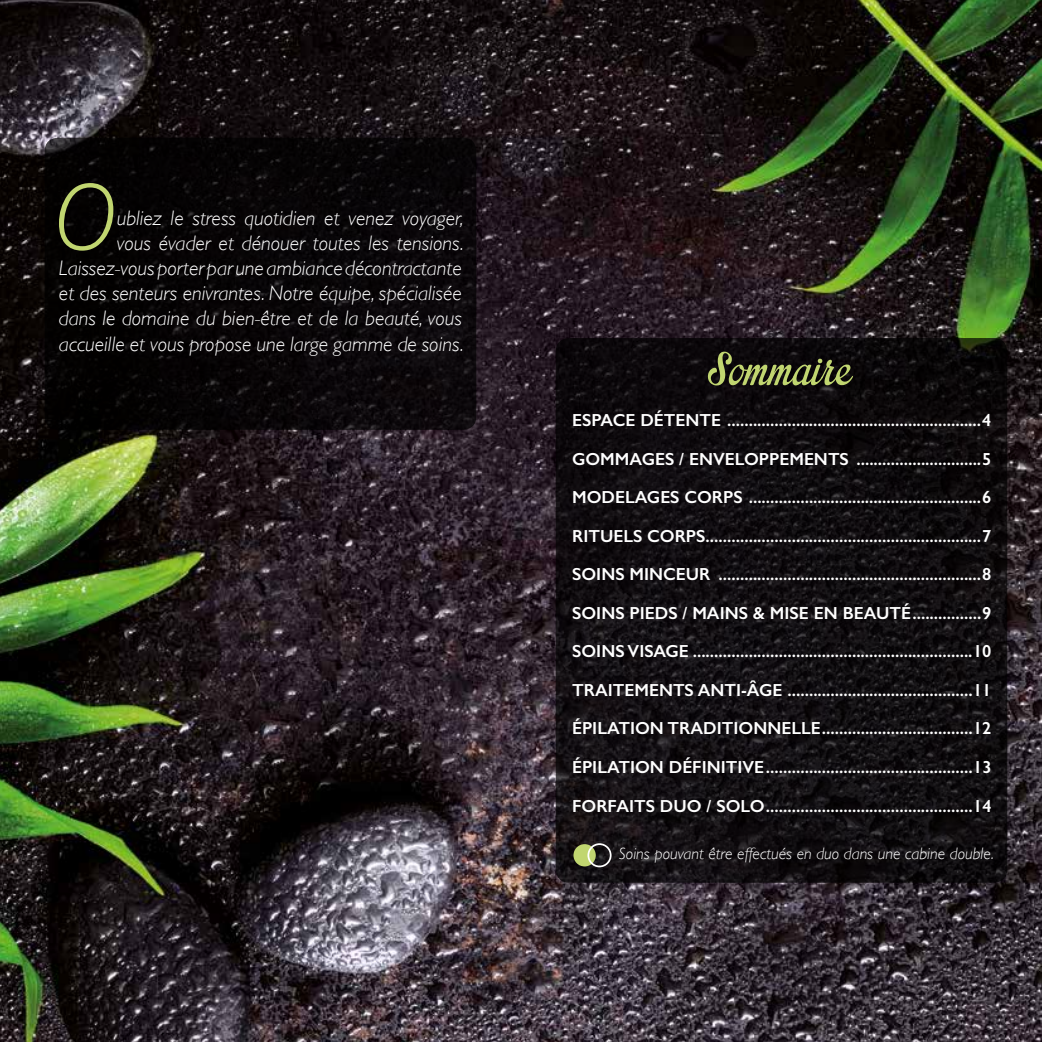
<style>
.page{position:relative;width:1042px;height:1042px;background:#fff}
.page>*{position:absolute;margin:0;border:0;box-sizing:border-box;transform-origin:0 0}
.t1{font:italic 300 96.6px "Gill Sans";color:#c1d670}
.t2{font:63px "Impregnable Personal Use Only";color:#c1d670}
.t3{font:italic 300 21px/25.2px "Gill Sans";color:#fff;text-align:right}
.t4{font:600 17.5px "Gill Sans";color:#fff}
.t5{font:italic 300 16.62px "Gill Sans";color:#fff}
</style>
<div class="page">
<img style="left:0;top:0;width:1042px;height:1042px">
<div style="left:45px;top:138px;width:431px;height:292px;background:#070406;border-radius:13px"></div>
<svg style="left:556px;top:338px;width:451px;height:544px;background:#110e10"></svg>
<div style="left:573px;top:844px;width:23px;height:22px;background:#c1d670;border-radius:50%"></div>
<div style="left:587px;top:843px;width:24px;height:24px;border:2px solid #fff;border-radius:50%"></div>
<h1 class="t1" style="left:53px;top:163px;width:65px">O</h1>
<p class="t3" style="left:59px;top:205px;width:406px">ubliez le stress quotidien et venez voyager,<br>vous évader et dénouer toutes les tensions.<br>Laissez-vous porter par une ambiance décontractante et des senteurs enivrantes. Notre équipe, spécialisée dans le domaine du bien-être et de la beauté, vous accueille et vous propose une large gamme de soins.</p>
<h2 class="t2" style="left:708px;top:341px;width:145px">Sommaire</h2>
<p class="t4" style="left:572px;top:410px;width:421px">ESPACE DÉTENTE ...........................................................4</p>
<p class="t4" style="left:572px;top:448px;width:421px">GOMMAGES / ENVELOPPEMENTS .............................5</p>
<p class="t4" style="left:572px;top:487px;width:421px">MODELAGES CORPS ......................................................6</p>
<p class="t4" style="left:572px;top:525px;width:421px">RITUELS CORPS................................................................7</p>
<p class="t4" style="left:572px;top:564px;width:421px">SOINS MINCEUR .............................................................8</p>
<p class="t4" style="left:572px;top:602px;width:421px">SOINS PIEDS / MAINS &amp; MISE EN BEAUTÉ................9</p>
<p class="t4" style="left:572px;top:641px;width:421px">SOINS VISAGE .................................................................10</p>
<p class="t4" style="left:572px;top:679px;width:421px">TRAITEMENTS ANTI-ÂGE ...........................................11</p>
<p class="t4" style="left:572px;top:718px;width:421px">ÉPILATION TRADITIONNELLE...................................12</p>
<p class="t4" style="left:572px;top:756px;width:421px">ÉPILATION DÉFINITIVE................................................13</p>
<p class="t4" style="left:572px;top:795px;width:421px">FORFAITS DUO / SOLO................................................14</p>
<p class="t5" style="left:619px;top:844px;width:376px">Soins pouvant être effectués en duo dans une cabine double.</p>
</div>
